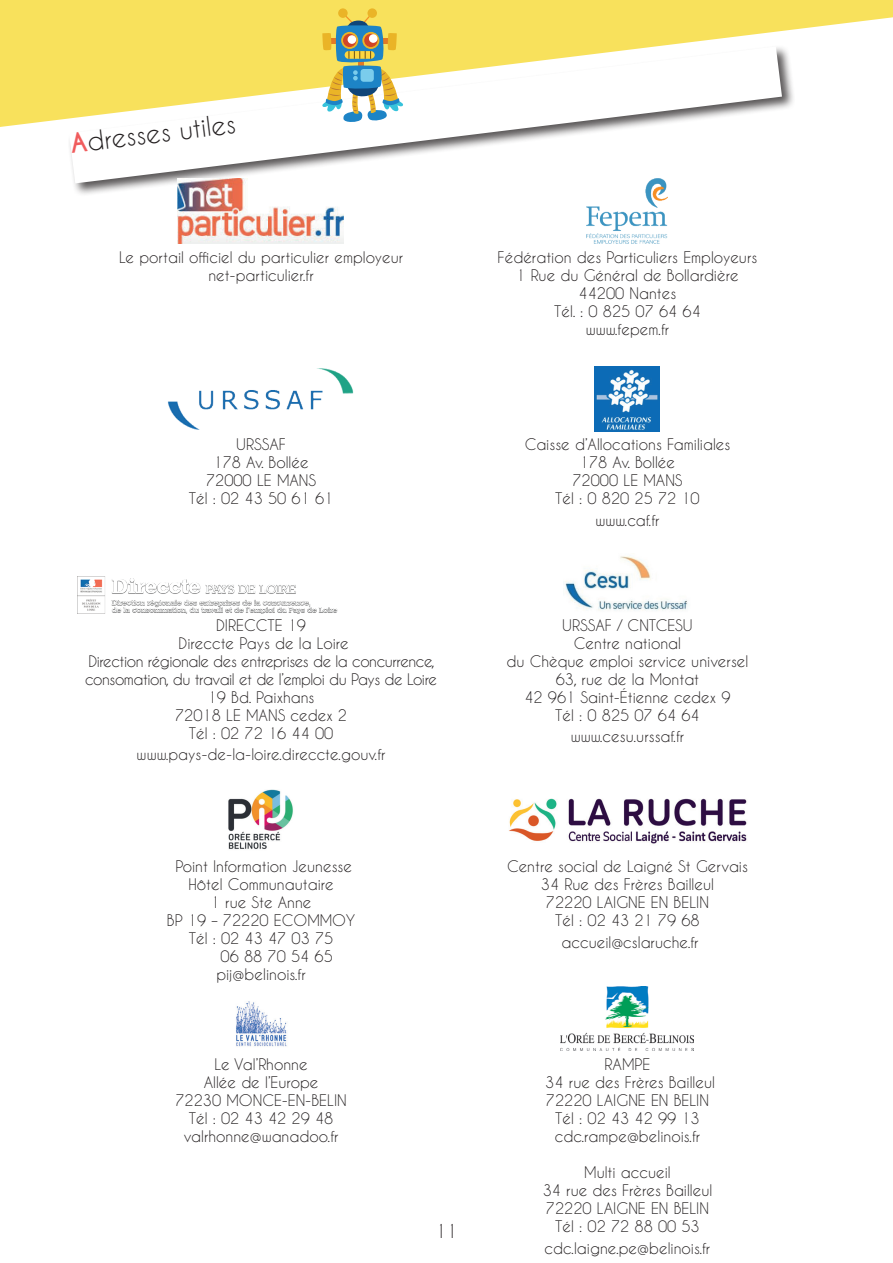
<style>
.page{position:relative;width:893px;height:1263px;background:#fff}
.page>*{position:absolute;margin:0;border:0;box-sizing:border-box;transform-origin:0 0}
.t1{font:25.5px "Caviar Dreams";color:#231f20}
.t2{font:18px "Caviar Dreams";color:#231f20}
.t3{font:15px/18px "Caviar Dreams";color:#231f20;text-align:center}
.t4{font:15px/18px "Caviar Dreams";letter-spacing:-.03em;color:#231f20;text-align:center}
.s1{font-weight:700;color:#f05c5d}
</style>
<div class="page">
<svg style="left:0;top:0;width:893px;height:127px;fill:#f8e15c"></svg>
<div style="left:68px;top:45px;width:727px;height:152px;background:#231f20;opacity:.75"></div>
<svg style="left:69px;top:46px;width:713px;height:137px"></svg>
<img style="left:178px;top:179px;width:165px;height:65px">
<img style="left:586px;top:179px;width:81px;height:65px">
<img style="left:167px;top:368px;width:187px;height:62px">
<img style="left:594px;top:366px;width:65px;height:65px">
<img style="left:78px;top:578px;width:260px;height:35px">
<img style="left:565px;top:556px;width:123px;height:55px">
<img style="left:228px;top:789px;width:65px;height:60px">
<img style="left:509px;top:798px;width:238px;height:46px">
<img style="left:236px;top:1001px;width:51px;height:46px">
<img style="left:560px;top:986px;width:133px;height:65px">
<svg style="left:367px;top:8px;width:10px;height:10px"></svg>
<div style="left:338px;top:8px;width:10px;height:10px;background:#eab427;border-radius:50%"></div>
<svg style="left:321px;top:11px;width:83px;height:112px"></svg>
<svg style="left:341px;top:32px;width:17px;height:17px"></svg>
<svg style="left:343px;top:34px;width:13px;height:13px"></svg>
<div style="left:348px;top:35px;width:8px;height:9px;background:#fff;border-radius:50%"></div>
<h1 class="t1" style="left:68px;top:128px;width:168px;rotate:-7deg"><span class="s1">A</span>dresses utiles</h1>
<p class="t3" style="left:119px;top:248px;width:286px">Le portail officiel du particulier employeur net-particulier.fr</p>
<p class="t3" style="left:498px;top:248px;width:261px">Fédération des Particuliers Employeurs<br>1 Rue du Général de Bollardière<br>44200 Nantes<br>Tél. : 0 825 07 64 64<br>www.fepem.fr</p>
<p class="t3" style="left:189px;top:435px;width:146px">URSSAF<br>178 Av. Bollée<br>72000 LE MANS<br>Tél : 02 43 50 61 61</p>
<p class="t3" style="left:525px;top:435px;width:207px">Caisse d’Allocations Familiales<br>178 Av. Bollée<br>72000 LE MANS<br>Tél : 0 820 25 72 10</p>
<p class="t3" style="left:595px;top:511px;width:66px">www.caf.fr</p>
<p class="t4" style="left:85px;top:616px;width:354px">DIRECCTE 19<br>Direccte Pays de la Loire<br>Direction régionale des entreprises de la concurrence, consomation, du travail et de l’emploi du Pays de Loire<br>19 Bd. Paixhans<br>72018 LE MANS cedex 2<br>Tél : 02 72 16 44 00</p>
<p class="t3" style="left:137px;top:745px;width:250px">www.pays-de-la-loire.direccte.gouv.fr</p>
<p class="t3" style="left:175px;top:857px;width:178px">Point Information Jeunesse</p>
<p class="t3" style="left:188px;top:875px;width:147px">Hôtel Communautaire</p>
<p class="t3" style="left:211px;top:893px;width:102px">1 rue Ste Anne</p>
<p class="t3" style="left:167px;top:911px;width:190px">BP 19 – 72220 ECOMMOY</p>
<p class="t3" style="left:189px;top:929px;width:146px">Tél : 02 43 47 03 75</p>
<p class="t3" style="left:221px;top:947px;width:114px">06 88 70 54 65</p>
<p class="t3" style="left:216px;top:965px;width:91px">pij@belinois.fr</p>
<p class="t3" style="left:506px;top:616px;width:243px">URSSAF / CNTCESU<br>Centre national<br>du Chèque emploi service universel<br>63, rue de la Montat<br>42 961 Saint-Étienne cedex 9<br>Tél : 0 825 07 64 64</p>
<p class="t3" style="left:571px;top:727px;width:115px">www.cesu.urssaf.fr</p>
<p class="t3" style="left:507px;top:857px;width:242px">Centre social de Laigné St Gervais<br>34 Rue des Frères Bailleul<br>72220 LAIGNE EN BELIN<br>Tél : 02 43 21 79 68</p>
<p class="t3" style="left:561px;top:933px;width:139px">accueil@cslaruche.fr</p>
<p class="t3" style="left:175px;top:1055px;width:173px">Le Val’Rhonne<br>Allée de l’Europe<br>72230 MONCE-EN-BELIN<br>Tél : 02 43 42 29 48 valrhonne@wanadoo.fr</p>
<p class="t3" style="left:545px;top:1055px;width:171px">RAMPE<br>34 rue des Frères Bailleul<br>72220 LAIGNE EN BELIN<br>Tél : 02 43 42 99 13 cdc.rampe@belinois.fr</p>
<p class="t3" style="left:543px;top:1163px;width:171px">Multi accueil<br>34 rue des Frères Bailleul<br>72220 LAIGNE EN BELIN<br>Tél : 02 72 88 00 53</p>
<p class="t3" style="left:545px;top:1239px;width:167px">cdc.laigne.pe@belinois.fr</p>
<p class="t2" style="left:435px;top:1220px;width:23px">11</p>
</div>
